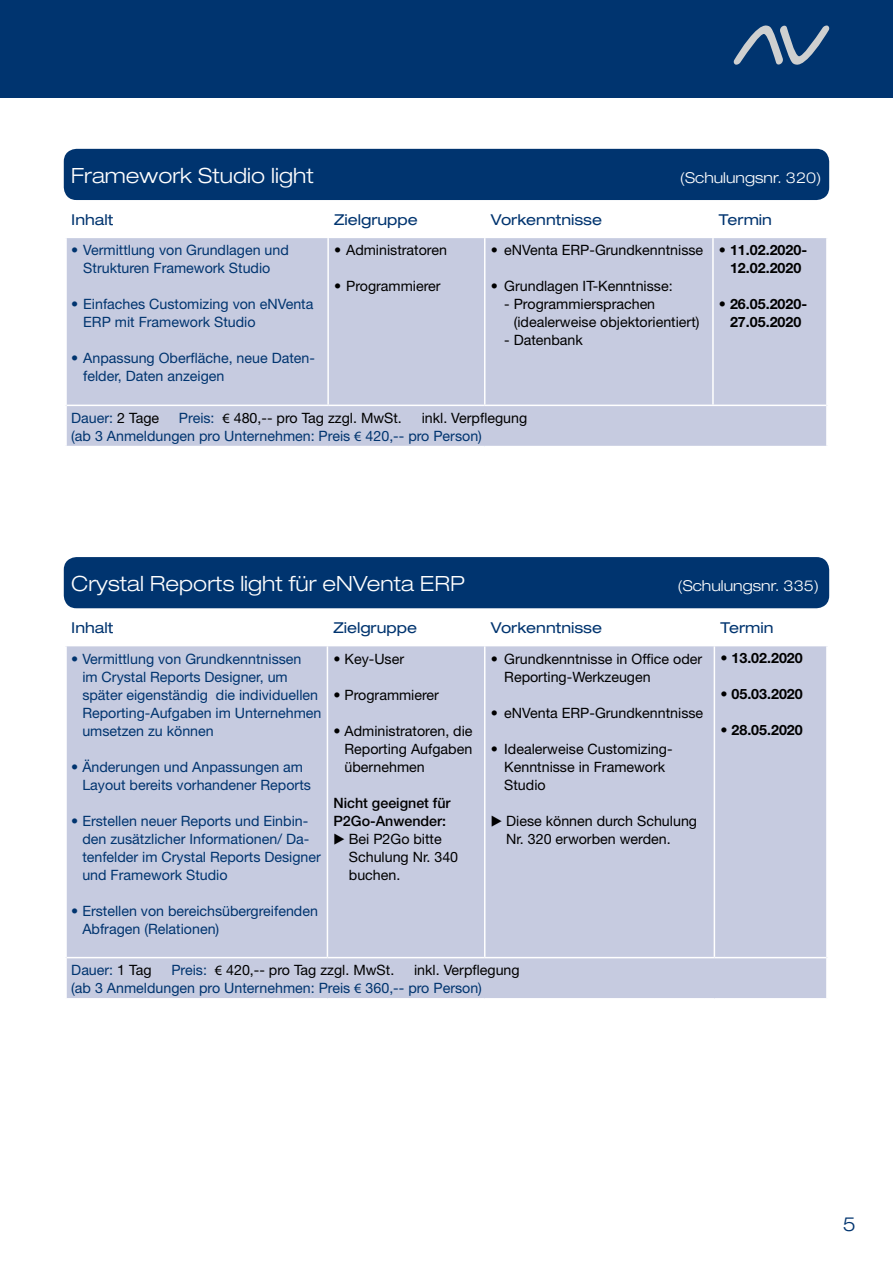
<style>
.page{position:relative;width:893px;height:1263px;background:#fff}
.page>*{position:absolute;margin:0;border:0;box-sizing:border-box;transform-origin:0 0}
.t1{font:300 expanded 21px "Helvetica Neue";letter-spacing:.005em;color:#fff}
.t2{font:300 expanded 19.5px "Helvetica Neue";color:#00346f}
.t3{font:expanded 15px "Helvetica Neue";color:#00346f}
.t4{font:300 expanded 15px "Helvetica Neue";letter-spacing:.005em;color:#fff}
.t5{font:14.25px/18px "Helvetica Neue";color:#00346f}
.t6{font:14.25px/18px "Helvetica Neue";color:#000}
.t7{font:700 14.25px/18px "Helvetica Neue";color:#000;text-align:center}
.t8{font:500 14.25px/18px "Helvetica Neue";color:#000}
.s1{font-weight:500}
.s2{color:#000}
.s3{color:#00346f}
.s4{font-family:"Myriad Pro"}
</style>
<div class="page">
<div style="left:0;top:0;width:893px;height:98px;background:#00346f"></div>
<svg style="left:734px;top:26px;width:95px;height:39px"></svg>
<div style="left:64px;top:557px;width:765px;height:51px;background:#00346f;border-radius:13px"></div>
<div style="left:67px;top:646px;width:759px;height:352px;background:#c6cbe0"></div>
<hr style="left:327px;top:646px;width:1px;height:311px;background:#fff">
<hr style="left:484px;top:646px;width:1px;height:311px;background:#fff">
<hr style="left:714px;top:646px;width:1px;height:311px;background:#fff">
<hr style="left:67px;top:957px;width:260px;height:1px;background:#fff">
<hr style="left:327px;top:957px;width:158px;height:1px;background:#fff">
<hr style="left:485px;top:957px;width:229px;height:1px;background:#fff">
<hr style="left:714px;top:957px;width:112px;height:1px;background:#fff">
<div style="left:64px;top:149px;width:765px;height:51px;background:#00346f;border-radius:13px"></div>
<div style="left:67px;top:238px;width:759px;height:208px;background:#c6cbe0"></div>
<hr style="left:327px;top:238px;width:2px;height:167px;background:#fff">
<hr style="left:484px;top:238px;width:1px;height:167px;background:#fff">
<hr style="left:712px;top:238px;width:2px;height:167px;background:#fff">
<hr style="left:67px;top:405px;width:261px;height:1px;background:#fff">
<hr style="left:328px;top:405px;width:157px;height:1px;background:#fff">
<hr style="left:485px;top:405px;width:228px;height:1px;background:#fff">
<hr style="left:713px;top:405px;width:113px;height:1px;background:#fff">
<svg style="left:334px;top:833px;width:10px;height:11px"></svg>
<svg style="left:492px;top:815px;width:10px;height:11px"></svg>
<h1 class="t1" style="left:71px;top:163px;width:244px">Framework Studio light</h1>
<p class="t4" style="left:680px;top:168px;width:143px">(Schulungsnr. 320)</p>
<p class="t3" style="left:71px;top:210px;width:44px">Inhalt</p>
<p class="t3" style="left:334px;top:210px;width:85px">Zielgruppe</p>
<p class="t3" style="left:491px;top:210px;width:113px">Vorkenntnisse</p>
<p class="t3" style="left:719px;top:210px;width:55px">Termin</p>
<p class="t5" style="left:71px;top:241px;width:219px;text-align:center"><span class="s1">•</span> Vermittlung von Grundlagen und<br>Strukturen Framework Studio</p>
<p class="t5" style="left:83px;top:295px;width:232px;text-indent:-12px">• Einfaches Customizing von eNVenta<br>ERP mit Framework Studio</p>
<p class="t5" style="left:83px;top:349px;width:233px;text-indent:-12px">• Anpassung Oberfläche, neue Daten&shy;felder, Daten anzeigen</p>
<p class="t6" style="left:491px;top:241px;width:214px">• eNVenta ERP-Grundkenntnisse</p>
<p class="t6" style="left:491px;top:277px;width:183px">• Grundlagen IT-Kenntnisse:</p>
<p class="t6" style="left:514px;top:295px;width:187px;text-indent:-10px">- Programmiersprachen (idealerweise objektorientiert)</p>
<p class="t6" style="left:504px;top:331px;width:80px">- Datenbank</p>
<p class="t7" style="left:719px;top:241px;width:90px">• 11.02.2020-<br>12.02.2020</p>
<p class="t7" style="left:719px;top:295px;width:90px">• 26.05.2020-<br>27.05.2020</p>
<p class="t6" style="left:334px;top:241px;width:114px">• Administratoren</p>
<p class="t6" style="left:334px;top:277px;width:108px">• Programmierer</p>
<p class="t5" style="left:71px;top:408px;width:89px">Dauer: <span class="s2">2 Tage</span></p>
<p class="t6" style="left:179px;top:408px;width:224px"><span class="s3">Preis:</span> <span class="s4">€</span> 480,-- pro Tag zzgl. MwSt.</p>
<p class="t5" style="left:71px;top:408px;width:458px;text-indent:350px"><span class="s2">inkl. Verpflegung </span>(ab 3 Anmeldungen pro Unternehmen: Preis <span class="s4">€</span> 420,-- pro Person)</p>
<h1 class="t1" style="left:71px;top:571px;width:395px">Crystal Reports light für eNVenta ERP</h1>
<p class="t4" style="left:677px;top:576px;width:143px">(Schulungsnr. 335)</p>
<p class="t3" style="left:71px;top:619px;width:44px">Inhalt</p>
<p class="t3" style="left:333px;top:619px;width:85px">Zielgruppe</p>
<p class="t3" style="left:491px;top:619px;width:113px">Vorkenntnisse</p>
<p class="t3" style="left:720px;top:619px;width:55px">Termin</p>
<p class="t5" style="left:82px;top:649px;width:241px;text-indent:-11px">• Vermittlung von Grundkenntnissen<br>im Crystal Reports Designer, um später eigenständig die individuellen<br>Reporting-Aufgaben im Unternehmen umsetzen zu können</p>
<p class="t5" style="left:82px;top:757px;width:230px;text-indent:-11px">• Änderungen und Anpassungen am<br>Layout bereits vorhandener Reports</p>
<p class="t5" style="left:82px;top:811px;width:240px;text-indent:-11px">• Erstellen neuer Reports und Einbin&shy;den zusätzlicher Informationen/ Da&shy;tenfelder im Crystal Reports Designer und Framework Studio</p>
<p class="t5" style="left:82px;top:901px;width:237px;text-indent:-11px">• Erstellen von bereichsübergreifenden<br>Abfragen (Relationen)</p>
<p class="t6" style="left:504px;top:649px;width:199px;text-indent:-13px">• Grundkenntnisse in Office oder<br>Reporting-Werkzeugen</p>
<p class="t6" style="left:491px;top:703px;width:214px">• eNVenta ERP-Grundkenntnisse</p>
<p class="t6" style="left:504px;top:739px;width:170px;text-indent:-13px">• Idealerweise Customizing-<br>Kenntnisse in Framework<br>Studio</p>
<p class="t6" style="left:506px;top:811px;width:192px">Diese können durch Schulung<br>Nr. 320 erworben werden.</p>
<p class="t7" style="left:720px;top:649px;width:84px">• 13.02.2020</p>
<p class="t7" style="left:720px;top:685px;width:84px">• 05.03.2020</p>
<p class="t7" style="left:720px;top:721px;width:84px">• 28.05.2020</p>
<p class="t6" style="left:333px;top:649px;width:72px">• Key-User</p>
<p class="t6" style="left:333px;top:685px;width:107px">• Programmierer</p>
<p class="t6" style="left:344px;top:721px;width:130px;text-align:justify;text-indent:-11px">• Administratoren, die Reporting Aufgaben übernehmen</p>
<p class="t8" style="left:333px;top:793px;width:119px">Nicht geeignet für<br>P2Go-Anwender:</p>
<p class="t6" style="left:349px;top:829px;width:111px">Bei P2Go bitte<br>Schulung Nr. 340 buchen.</p>
<p class="t5" style="left:71px;top:960px;width:82px">Dauer: <span class="s2">1 Tag</span></p>
<p class="t6" style="left:171px;top:960px;width:224px"><span class="s3">Preis:</span> <span class="s4">€</span> 420,-- pro Tag zzgl. MwSt.</p>
<p class="t5" style="left:71px;top:960px;width:450px;text-indent:343px"><span class="s2">inkl. Verpflegung </span>(ab 3 Anmeldungen pro Unternehmen: Preis <span class="s4">€</span> 360,-- pro Person)</p>
<h2 class="t2" style="left:843px;top:1212px;width:15px">5</h2>
</div>
